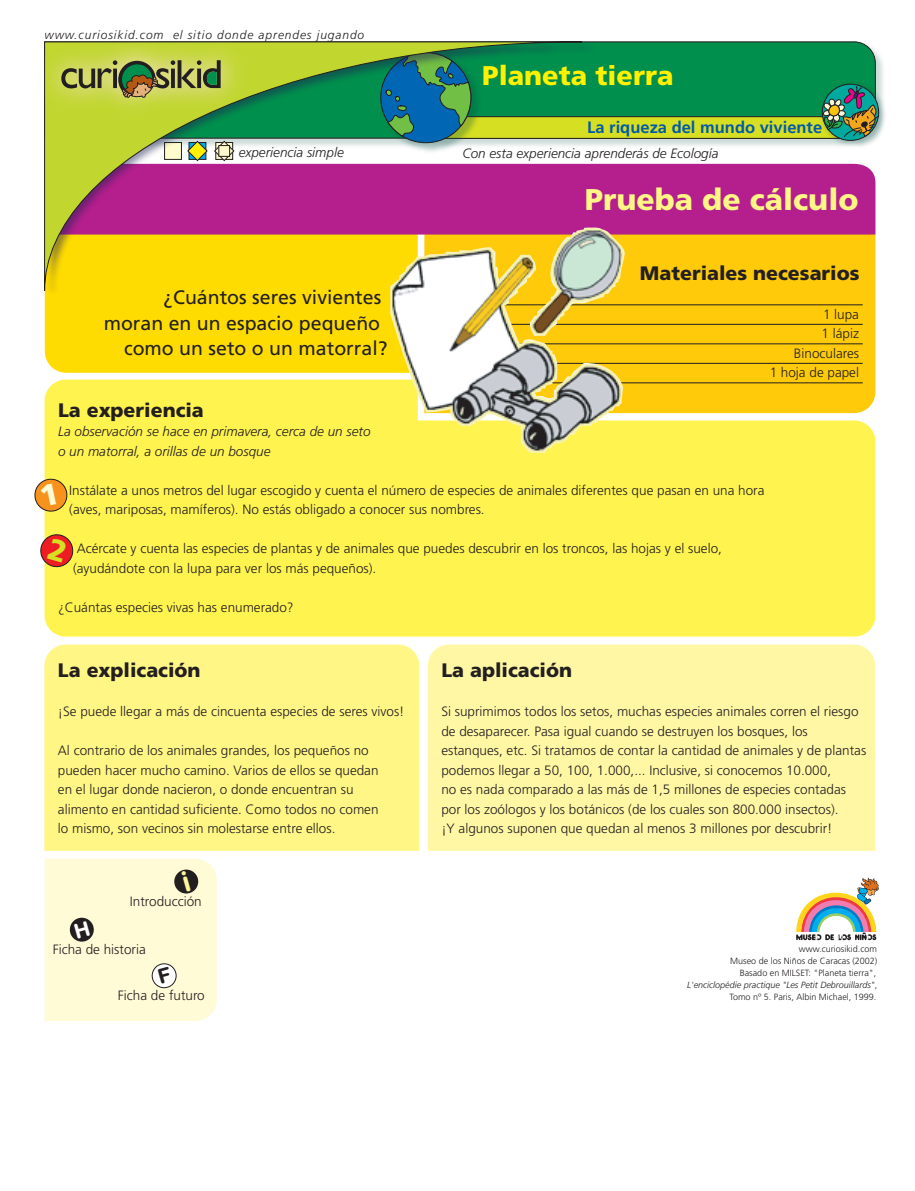
<style>
.page{position:relative;width:915px;height:1191px;background:#fff}
.page>*{position:absolute;margin:0;border:0;box-sizing:border-box;transform-origin:0 0}
.t1{font:900 30px "Frutiger";color:#fff685}
.t2{font:900 27px "Frutiger";color:#fff101}
.t3{font:19.5px "Frutiger";color:#231f20}
.t4{font:900 19.5px "Frutiger";color:#231f20}
.t5{font:700 16.5px "Frutiger";color:#015aaa}
.t6{font:300 13.5px/19.5px "Frutiger";color:#231f20}
.t7{font:italic 300 13.5px/19.5px "Frutiger";color:#231f20}
.t8{font:italic 300 12px "Frutiger";letter-spacing:.075em;color:#231f20}
.t9{font:300 9px/12px "Frutiger";color:#231f20;text-align:right}
.s1{font-style:italic}
</style>
<div class="page">
<div style="left:625px;top:234px;width:250px;height:145px;background:#feca0a"></div>
<div style="left:45px;top:296px;width:345px;height:77px;background:#ffdc01"></div>
<div style="left:427px;top:644px;width:448px;height:207px;background:#fff7a4"></div>
<div style="left:44px;top:644px;width:375px;height:207px;background:#fff685"></div>
<div style="left:45px;top:379px;width:830px;height:257px;background:#fff34f"></div>
<div style="left:596px;top:164px;width:279px;height:70px;background:#b41e8d"></div>
<img style="left:596px;top:51px;width:287px;height:95px">
<svg style="left:596px;top:41px;width:279px;height:11px;background:#118a52"></svg>
<svg style="left:625px;top:382px;width:237px;height:1px"></svg>
<svg style="left:625px;top:363px;width:237px;height:1px"></svg>
<svg style="left:625px;top:343px;width:237px;height:1px"></svg>
<svg style="left:625px;top:324px;width:237px;height:1px"></svg>
<svg style="left:625px;top:304px;width:237px;height:1px"></svg>
<svg style="left:796px;top:877px;width:82px;height:63px"></svg>
<img style="left:818px;top:81px;width:67px;height:66px">
<img style="left:44px;top:41px;width:552px;height:255px">
<svg style="left:44px;top:41px;width:538px;height:250px;background:#b98265"></svg>
<img style="left:44px;top:41px;width:10px;height:104px">
<img style="left:54px;top:41px;width:5px;height:104px">
<img style="left:214px;top:41px;width:65px;height:104px">
<img style="left:59px;top:41px;width:155px;height:111px">
<svg style="left:61px;top:60px;width:159px;height:38px;background:#919a4a"></svg>
<svg style="left:384px;top:52px;width:494px;height:86px;background:#32974e"></svg>
<img style="left:390px;top:227px;width:235px;height:226px">
<svg style="left:34px;top:477px;width:34px;height:36px"></svg>
<svg style="left:40px;top:533px;width:34px;height:35px"></svg>
<div style="left:45px;top:858px;width:172px;height:163px;background:#fffbd6"></div>
<p class="t8" style="left:44px;top:28px;width:321px">www.curiosikid.com el sitio donde aprendes jugando</p>
<p class="t7" style="left:239px;top:142px;width:106px">experiencia simple</p>
<h3 class="t3" style="left:163px;top:286px;width:219px">¿Cuántos seres vivientes</h3>
<h3 class="t3" style="left:104px;top:311px;width:278px">moran en un espacio pequeño</h3>
<h3 class="t3" style="left:124px;top:337px;width:265px">como un seto o un matorral?</h3>
<h2 class="t2" style="left:482px;top:59px;width:193px">Planeta tierra</h2>
<p class="t5" style="left:587px;top:118px;width:236px">La riqueza del mundo viviente</p>
<p class="t7" style="left:462px;top:144px;width:257px">Con esta experiencia aprenderás de Ecología</p>
<h1 class="t1" style="left:584px;top:182px;width:275px">Prueba de cálculo</h1>
<h3 class="t4" style="left:639px;top:261px;width:221px">Materiales necesarios</h3>
<p class="t6" style="left:769px;top:304px;width:91px;text-align:right">1 lupa<br>1 lápiz<br>Binoculares<br>1 hoja de papel</p>
<h3 class="t4" style="left:58px;top:398px;width:147px">La experiencia</h3>
<p class="t7" style="left:58px;top:421px;width:314px">La observación se hace en primavera, cerca de un seto o un matorral, a orillas de un bosque</p>
<p class="t6" style="left:69px;top:480px;width:696px">Instálate a unos metros del lugar escogido y cuenta el número de especies de animales diferentes que pasan en una hora (aves, mariposas, mamíferos). No estás obligado a conocer sus nombres.</p>
<p class="t6" style="left:73px;top:538px;width:650px">Acércate y cuenta las especies de plantas y de animales que puedes descubrir en los troncos, las hojas y el suelo, (ayudándote con la lupa para ver los más pequeños).</p>
<p class="t6" style="left:58px;top:597px;width:237px">¿Cuántas especies vivas has enumerado?</p>
<h3 class="t4" style="left:58px;top:658px;width:144px">La explicación</h3>
<p class="t6" style="left:58px;top:701px;width:348px">¡Se puede llegar a más de cincuenta especies de seres vivos!</p>
<p class="t6" style="left:58px;top:740px;width:322px">Al contrario de los animales grandes, los pequeños no pueden hacer mucho camino. Varios de ellos se quedan en el lugar donde nacieron, o donde encuentran su alimento en cantidad suficiente. Como todos no comen lo mismo, son vecinos sin molestarse entre ellos.</p>
<p class="t6" style="left:130px;top:891px;width:73px">Introducción</p>
<p class="t6" style="left:53px;top:939px;width:95px">Ficha de historia</p>
<p class="t6" style="left:118px;top:985px;width:88px">Ficha de futuro</p>
<h3 class="t4" style="left:441px;top:658px;width:132px">La aplicación</h3>
<p class="t6" style="left:441px;top:701px;width:426px">Si suprimimos todos los setos, muchas especies animales corren el riesgo de desaparecer. Pasa igual cuando se destruyen los bosques, los estanques, etc. Si tratamos de contar la cantidad de animales y de plantas podemos llegar a 50, 100, 1.000,... Inclusive, si conocemos 10.000,<br>no es nada comparado a las más de 1,5 millones de especies contadas por los zoólogos y los botánicos (de los cuales son 800.000 insectos).<br>¡Y algunos suponen que quedan al menos 3 millones por descubrir!</p>
<p class="t9" style="left:687px;top:942px;width:191px">www.curiosikid.com<br>Museo de los Niños de Caracas (2002)<br>Basado en MILSET: "Planeta tierra", <span class="s1">L'enciclopédie practique "Les Petit Debrouillards"</span>, Tomo nº 5. Paris, Albin Michael, 1999.</p>
</div>
